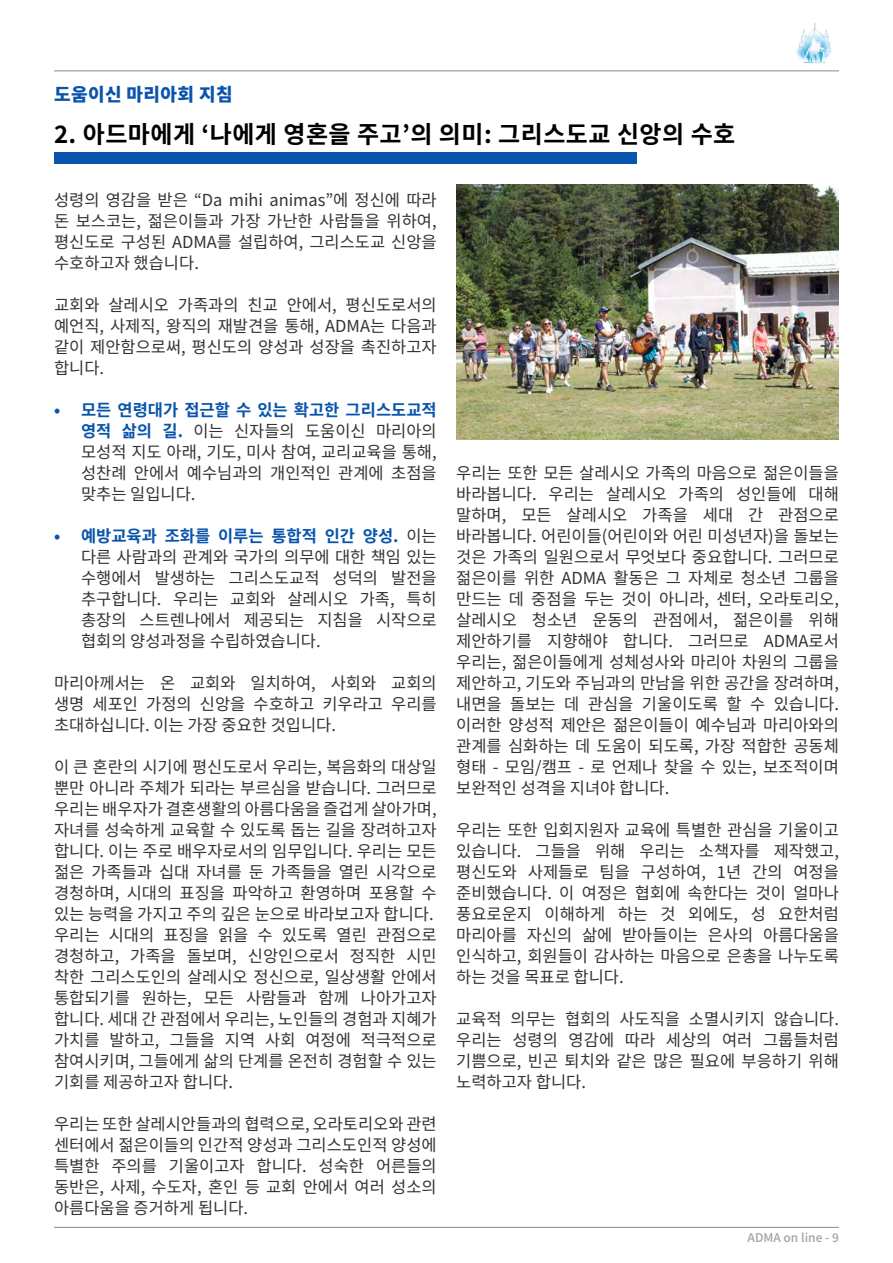
<style>
.page{position:relative;width:893px;height:1263px;background:#fff}
.page>*{position:absolute;margin:0;border:0;box-sizing:border-box;transform-origin:0 0}
.t1{font:700 24px "Noto Sans KR";letter-spacing:.02em;color:#000}
.t2{font:900 18px "Noto Sans KR";letter-spacing:.025em;color:#0954ac}
.t3{font:16.5px/21px "Noto Sans KR";color:#333;text-align:justify}
.t4{font:500 12px "Noto Sans KR";color:#a1a3a4}
.s1{font-weight:700;color:#0954ac}
</style>
<div class="page">
<hr style="left:54px;top:1227px;width:785px;height:1px;background:#8a8c8e">
<hr style="left:54px;top:71px;width:785px;height:1px;background:#8a8c8e">
<img style="left:791px;top:23px;width:48px;height:48px">
<div style="left:54px;top:152px;width:582px;height:12px;background:#0954ac"></div>
<img style="left:456px;top:185px;width:383px;height:255px">
<p class="t2" style="left:54px;top:84px;width:180px">도움이신 마리아회 지침</p>
<p class="t1" style="left:54px;top:120px;width:683px">2. 아드마에게 ‘나에게 영혼을 주고’의 의미: 그리스도교 신앙의 수호</p>
<p class="t3" style="left:54px;top:189px;width:384px">성령의 영감을 받은 “Da mihi animas”에 정신에 따라 돈 보스코는, 젊은이들과 가장 가난한 사람들을 위하여, 평신도로 구성된 ADMA를 설립하여, 그리스도교 신앙을 수호하고자 했습니다.</p>
<p class="t3" style="left:54px;top:294px;width:384px">교회와 살레시오 가족과의 친교 안에서, 평신도로서의 예언직, 사제직, 왕직의 재발견을 통해, ADMA는 다음과 같이 제안함으로써, 평신도의 양성과 성장을 촉진하고자 합니다.</p>
<p class="t3" style="left:81px;top:399px;width:357px;text-indent:-27px"><span class="s1">• 모든 연령대가 접근할 수 있는 확고한 그리스도교적 영적 삶의 길.</span> 이는 신자들의 도움이신 마리아의 모성적 지도 아래, 기도, 미사 참여, 교리교육을 통해, 성찬례 안에서 예수님과의 개인적인 관계에 초점을 맞추는 일입니다.</p>
<p class="t3" style="left:81px;top:525px;width:357px;text-indent:-27px"><span class="s1">• 예방교육과 조화를 이루는 통합적 인간 양성.</span> 이는 다른 사람과의 관계와 국가의 의무에 대한 책임 있는 수행에서 발생하는 그리스도교적 성덕의 발전을 추구합니다. 우리는 교회와 살레시오 가족, 특히 총장의 스트렌나에서 제공되는 지침을 시작으로 협회의 양성과정을 수립하였습니다.</p>
<p class="t3" style="left:54px;top:672px;width:384px">마리아께서는 온 교회와 일치하여, 사회와 교회의 생명 세포인 가정의 신앙을 수호하고 키우라고 우리를 초대하십니다. 이는 가장 중요한 것입니다.</p>
<p class="t3" style="left:54px;top:756px;width:384px">이 큰 혼란의 시기에 평신도로서 우리는, 복음화의 대상일 뿐만 아니라 주체가 되라는 부르심을 받습니다. 그러므로 우리는 배우자가 결혼생활의 아름다움을 즐겁게 살아가며, 자녀를 성숙하게 교육할 수 있도록 돕는 길을 장려하고자 합니다. 이는 주로 배우자로서의 임무입니다. 우리는 모든 젊은 가족들과 십대 자녀를 둔 가족들을 열린 시각으로 경청하며, 시대의 표징을 파악하고 환영하며 포용할 수 있는 능력을 가지고 주의 깊은 눈으로 바라보고자 합니다.</p>
<p class="t3" style="left:54px;top:924px;width:384px">우리는 시대의 표징을 읽을 수 있도록 열린 관점으로 경청하고, 가족을 돌보며, 신앙인으로서 정직한 시민 착한 그리스도인의 살레시오 정신으로, 일상생활 안에서 통합되기를 원하는, 모든 사람들과 함께 나아가고자 합니다. 세대 간 관점에서 우리는, 노인들의 경험과 지혜가 가치를 발하고, 그들을 지역 사회 여정에 적극적으로 참여시키며, 그들에게 삶의 단계를 온전히 경험할 수 있는 기회를 제공하고자 합니다.</p>
<p class="t3" style="left:54px;top:1113px;width:384px">우리는 또한 살레시안들과의 협력으로, 오라토리오와 관련 센터에서 젊은이들의 인간적 양성과 그리스도인적 양성에 특별한 주의를 기울이고자 합니다. 성숙한 어른들의 동반은, 사제, 수도자, 혼인 등 교회 안에서 여러 성소의 아름다움을 증거하게 됩니다.</p>
<p class="t3" style="left:456px;top:462px;width:384px">우리는 또한 모든 살레시오 가족의 마음으로 젊은이들을 바라봅니다. 우리는 살레시오 가족의 성인들에 대해 말하며, 모든 살레시오 가족을 세대 간 관점으로 바라봅니다. 어린이들(어린이와 어린 미성년자)을 돌보는 것은 가족의 일원으로서 무엇보다 중요합니다. 그러므로 젊은이를 위한 ADMA 활동은 그 자체로 청소년 그룹을 만드는 데 중점을 두는 것이 아니라, 센터, 오라토리오, 살레시오 청소년 운동의 관점에서, 젊은이를 위해 제안하기를 지향해야 합니다. 그러므로 ADMA로서 우리는, 젊은이들에게 성체성사와 마리아 차원의 그룹을 제안하고, 기도와 주님과의 만남을 위한 공간을 장려하며, 내면을 돌보는 데 관심을 기울이도록 할 수 있습니다. 이러한 양성적 제안은 젊은이들이 예수님과 마리아와의 관계를 심화하는 데 도움이 되도록, 가장 적합한 공동체 형태 - 모임/캠프 - 로 언제나 찾을 수 있는, 보조적이며 보완적인 성격을 지녀야 합니다.</p>
<p class="t3" style="left:456px;top:819px;width:384px">우리는 또한 입회지원자 교육에 특별한 관심을 기울이고 있습니다. 그들을 위해 우리는 소책자를 제작했고, 평신도와 사제들로 팀을 구성하여, 1년 간의 여정을 준비했습니다. 이 여정은 협회에 속한다는 것이 얼마나 풍요로운지 이해하게 하는 것 외에도, 성 요한처럼 마리아를 자신의 삶에 받아들이는 은사의 아름다움을 인식하고, 회원들이 감사하는 마음으로 은총을 나누도록 하는 것을 목표로 합니다.</p>
<p class="t3" style="left:456px;top:1008px;width:384px">교육적 의무는 협회의 사도직을 소멸시키지 않습니다. 우리는 성령의 영감에 따라 세상의 여러 그룹들처럼 기쁨으로, 빈곤 퇴치와 같은 많은 필요에 부응하기 위해 노력하고자 합니다.</p>
<p class="t4" style="left:748px;top:1230px;width:93px">ADMA on line - 9</p>
</div>
